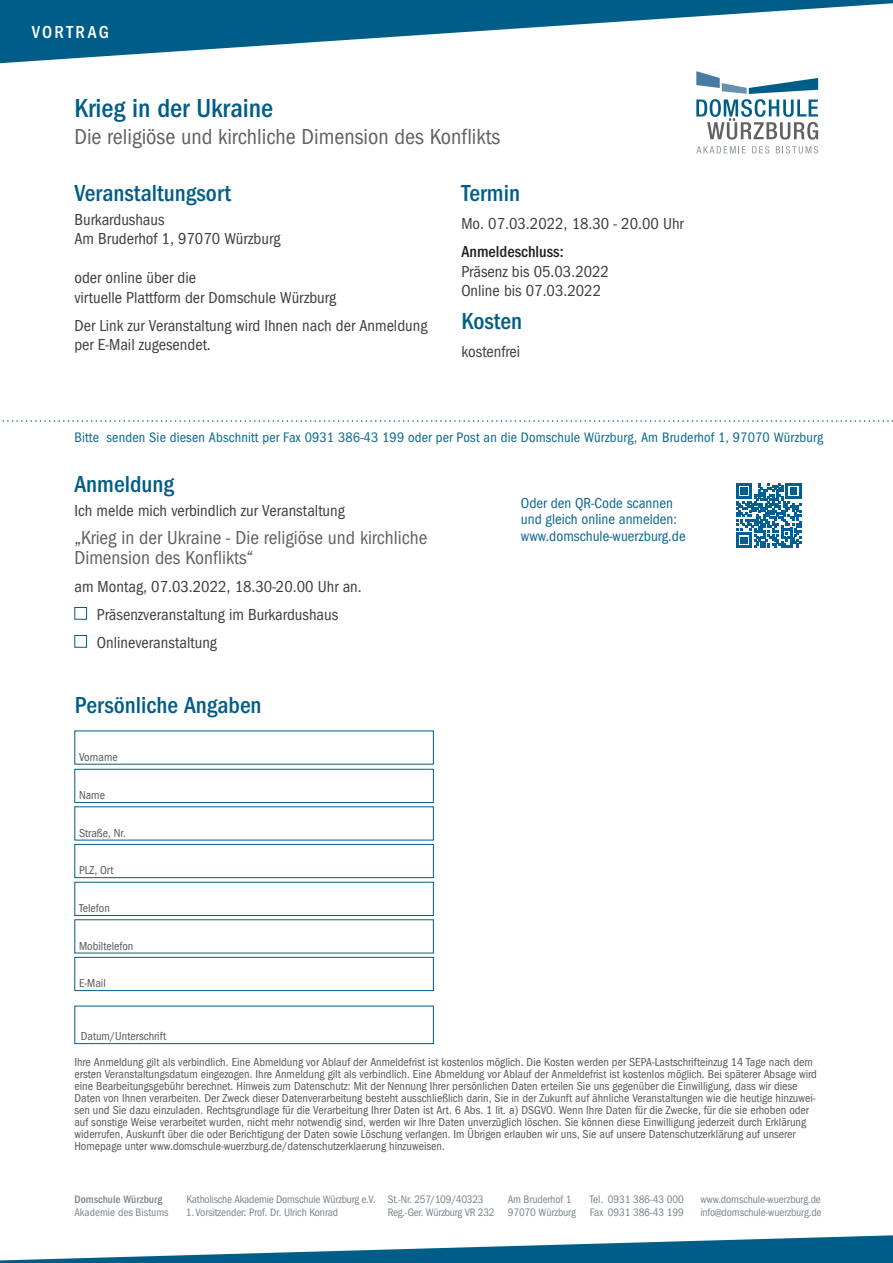
<style>
.page{position:relative;width:893px;height:1263px;background:#fff}
.page>*{position:absolute;margin:0;border:0;box-sizing:border-box;transform-origin:0 0}
.Überschrift_Rückseit{font:27px "Franklin Goth EFTU Med Con";color:#005d87}
.Fließtext_Überschrif{font:24px "Franklin Goth EFTU Med Con";color:#005d87}
.Fließtext{font:24px "Franklin Goth EFTU Med Con";color:#005d87}
.Überschrift_Rückseit-2{font:22.5px "Franklin Goth EFTU Book Con";color:#646160}
.Fließtext_Zwischenüb{font:19.5px/19.5px "Franklin Goth EFTU Book Con";color:#646160}
.Rubrik_Rückseite{font:18px "Franklin Goth EFTU Med Con";letter-spacing:.125em;color:#fff}
.Fließtext-2{font:16.5px/19.5px "Franklin Goth EFTU Book Con";color:#3e3e3f}
.QR-Code_Text{font:15px/16.5px "Franklin Goth EFTU Book Con";color:#0a6790}
.Text_Abtrennlinie{font:14.25px "Franklin Goth EFTU Book Con";letter-spacing:.01em;color:#0a6790}
.Kleingedrucktes{font:12px/12px "Franklin Goth EFTU Book Con";color:#57585a}
.Brief_Daten_linksb{font:11.25px "Franklin Goth EFTU Book Con";letter-spacing:-.01em;color:#79868d}
.Brief_head_linksb{font:11.25px/13.5px "Franklin Goth EFTU Book Con";color:#79868d}
.s1{font-family:"Franklin Goth EFTU Med Con";color:#231f20}
.s2{font-family:"Franklin Goth EFTU Med Con"}
</style>
<div class="page">
<svg style="left:0;top:0;width:893px;height:63px;fill:#005d87"></svg>
<svg style="left:0;top:1235px;width:893px;height:28px"></svg>
<div style="left:74px;top:607px;width:13px;height:13px;background:#fff;border:1px solid #005d87"></div>
<div style="left:74px;top:635px;width:13px;height:13px;background:#fff;border:1px solid #005d87"></div>
<svg style="left:2px;top:420px;width:891px;height:2px"></svg>
<div style="left:74px;top:1006px;width:360px;height:38px;background:#fff;border:1px solid #005d87"></div>
<div style="left:74px;top:957px;width:360px;height:34px;background:#fff;border:1px solid #005d87"></div>
<div style="left:74px;top:769px;width:360px;height:34px;background:#fff;border:1px solid #005d87"></div>
<div style="left:74px;top:882px;width:360px;height:34px;background:#fff;border:1px solid #005d87"></div>
<div style="left:74px;top:844px;width:360px;height:34px;background:#fff;border:1px solid #005d87"></div>
<svg style="left:696px;top:71px;width:122px;height:69px"></svg>
<svg style="left:696px;top:146px;width:50px;height:7px"></svg>
<svg style="left:752px;top:146px;width:17px;height:8px"></svg>
<svg style="left:776px;top:146px;width:42px;height:8px"></svg>
<svg style="left:736px;top:483px;width:65px;height:65px"></svg>
<p class="Rubrik_Rückseite" style="left:32px;top:22px;width:79px">VORTRAG</p>
<p class="Überschrift_Rückseit" style="left:74px;top:93px;width:200px">Krieg in der Ukraine</p>
<p class="Überschrift_Rückseit-2" style="left:74px;top:124px;width:427px">Die religiöse und kirchliche Dimension des Konflikts</p>
<p class="Fließtext_Überschrif" style="left:74px;top:179px;width:158px">Veranstaltungsort</p>
<p class="Fließtext-2" style="left:74px;top:210px;width:208px">Burkardushaus<br>Am Bruderhof 1, 97070 Würzburg</p>
<p class="Fließtext-2" style="left:74px;top:268px;width:263px">oder online über die<br>virtuelle Plattform der Domschule Würzburg</p>
<p class="Fließtext-2" style="left:74px;top:316px;width:354px">Der Link zur Veranstaltung wird Ihnen nach der Anmeldung per E-Mail zugesendet.</p>
<p class="Fließtext" style="left:461px;top:179px;width:60px">Termin</p>
<p class="Fließtext-2" style="left:461px;top:214px;width:224px">Mo. 07.03.2022, 18.30 - 20.00 Uhr</p>
<p class="Fließtext-2" style="left:461px;top:242px;width:149px"><span class="s1">Anmeldeschluss:<br></span>Präsenz bis 05.03.2022<br>Online bis 07.03.2022</p>
<p class="Fließtext" style="left:461px;top:307px;width:62px">Kosten</p>
<p class="Fließtext-2" style="left:461px;top:342px;width:60px">kostenfrei</p>
<p class="Text_Abtrennlinie" style="left:74px;top:429px;width:750px">Bitte senden Sie diesen Abschnitt per Fax 0931 386-43 199 oder per Post an die Domschule Würzburg, Am Bruderhof 1, 97070 Würzburg</p>
<p class="Fließtext_Überschrif" style="left:74px;top:471px;width:101px">Anmeldung</p>
<p class="Fließtext-2" style="left:74px;top:501px;width:272px">Ich melde mich verbindlich zur Veranstaltung</p>
<p class="Fließtext_Zwischenüb" style="left:74px;top:528px;width:355px">„Krieg in der Ukraine - Die religiöse und kirchliche<br>Dimension des Konflikts“</p>
<p class="Fließtext-2" style="left:74px;top:577px;width:289px">am Montag, 07.03.2022, 18.30-20.00 Uhr an.</p>
<p class="Fließtext-2" style="left:97px;top:605px;width:243px">Präsenzveranstaltung im Burkardushaus</p>
<p class="Fließtext-2" style="left:97px;top:633px;width:122px">Onlineveranstaltung</p>
<p class="Fließtext_Überschrif" style="left:75px;top:692px;width:188px">Persönliche Angaben</p>
<p class="Kleingedrucktes" style="left:79px;top:751px;width:40px">Vorname</p>
<p class="Kleingedrucktes" style="left:79px;top:789px;width:27px">Name</p>
<p class="Kleingedrucktes" style="left:79px;top:827px;width:49px">Straße, Nr.</p>
<p class="Kleingedrucktes" style="left:79px;top:864px;width:36px">PLZ, Ort</p>
<p class="Kleingedrucktes" style="left:79px;top:902px;width:32px">Telefon</p>
<p class="Kleingedrucktes" style="left:79px;top:940px;width:56px">Mobiltelefon</p>
<p class="Kleingedrucktes" style="left:79px;top:977px;width:28px">E-Mail</p>
<p class="Kleingedrucktes" style="left:81px;top:1030px;width:87px">Datum/Unterschrift</p>
<p class="QR-Code_Text" style="left:521px;top:494px;width:166px">Oder den QR-Code scannen und gleich online anmelden: www.domschule-wuerzburg.de</p>
<p class="Kleingedrucktes" style="left:74px;top:1056px;width:744px">Ihre Anmeldung gilt als verbindlich. Eine Abmeldung vor Ablauf der Anmeldefrist ist kostenlos möglich. Die Kosten werden per SEPA-Lastschrifteinzug 14 Tage nach dem ersten Veranstaltungsdatum eingezogen. Ihre Anmeldung gilt als verbindlich. Eine Abmeldung vor Ablauf der Anmeldefrist ist kostenlos möglich. Bei späterer Absage wird eine Bearbeitungsgebühr berechnet. Hinweis zum Datenschutz: Mit der Nennung Ihrer persönlichen Daten erteilen Sie uns gegenüber die Einwilligung, dass wir diese Daten von Ihnen verarbeiten. Der Zweck dieser Datenverarbeitung besteht ausschließlich darin, Sie in der Zukunft auf ähnliche Veranstaltungen wie die heutige hinzuwei&shy;sen und Sie dazu einzuladen. Rechtsgrundlage für die Verarbeitung Ihrer Daten ist Art. 6 Abs. 1 lit. a) DSGVO. Wenn Ihre Daten für die Zwecke, für die sie erhoben oder auf sonstige Weise verarbeitet wurden, nicht mehr notwendig sind, werden wir Ihre Daten unverzüglich löschen. Sie können diese Einwilligung jederzeit durch Erklärung widerrufen, Auskunft über die oder Berichtigung der Daten sowie Löschung verlangen. Im Übrigen erlauben wir uns, Sie auf unsere Datenschutzerklärung auf unserer Homepage unter www.domschule-wuerzburg.de/datenschutzerklaerung hinzuweisen.</p>
<p class="Brief_head_linksb" style="left:74px;top:1192px;width:96px"><span class="s2">Domschule Würzburg<br></span>Akademie des Bistums</p>
<p class="Brief_Daten_linksb" style="left:186px;top:1193px;width:191px">Katholische Akademie Domschule Würzburg e.V.</p>
<p class="Brief_Daten_linksb" style="left:186px;top:1206px;width:154px">1. Vorsitzender: Prof. Dr. Ulrich Konrad</p>
<p class="Brief_Daten_linksb" style="left:388px;top:1193px;width:97px">St.-Nr. 257/109/40323</p>
<p class="Brief_Daten_linksb" style="left:388px;top:1206px;width:108px">Reg.-Ger. Würzburg VR 232</p>
<p class="Brief_Daten_linksb" style="left:508px;top:1193px;width:65px">Am Bruderhof 1</p>
<p class="Brief_Daten_linksb" style="left:508px;top:1206px;width:70px">97070 Würzburg</p>
<p class="Brief_Daten_linksb" style="left:590px;top:1193px;width:95px">Tel. 0931 386-43 000</p>
<p class="Brief_Daten_linksb" style="left:590px;top:1206px;width:95px">Fax 0931 386-43 199</p>
<p class="Brief_Daten_linksb" style="left:700px;top:1193px;width:122px">www.domschule-wuerzburg.de</p>
<p class="Brief_Daten_linksb" style="left:700px;top:1206px;width:123px">info@domschule-wuerzburg.de</p>
</div>
